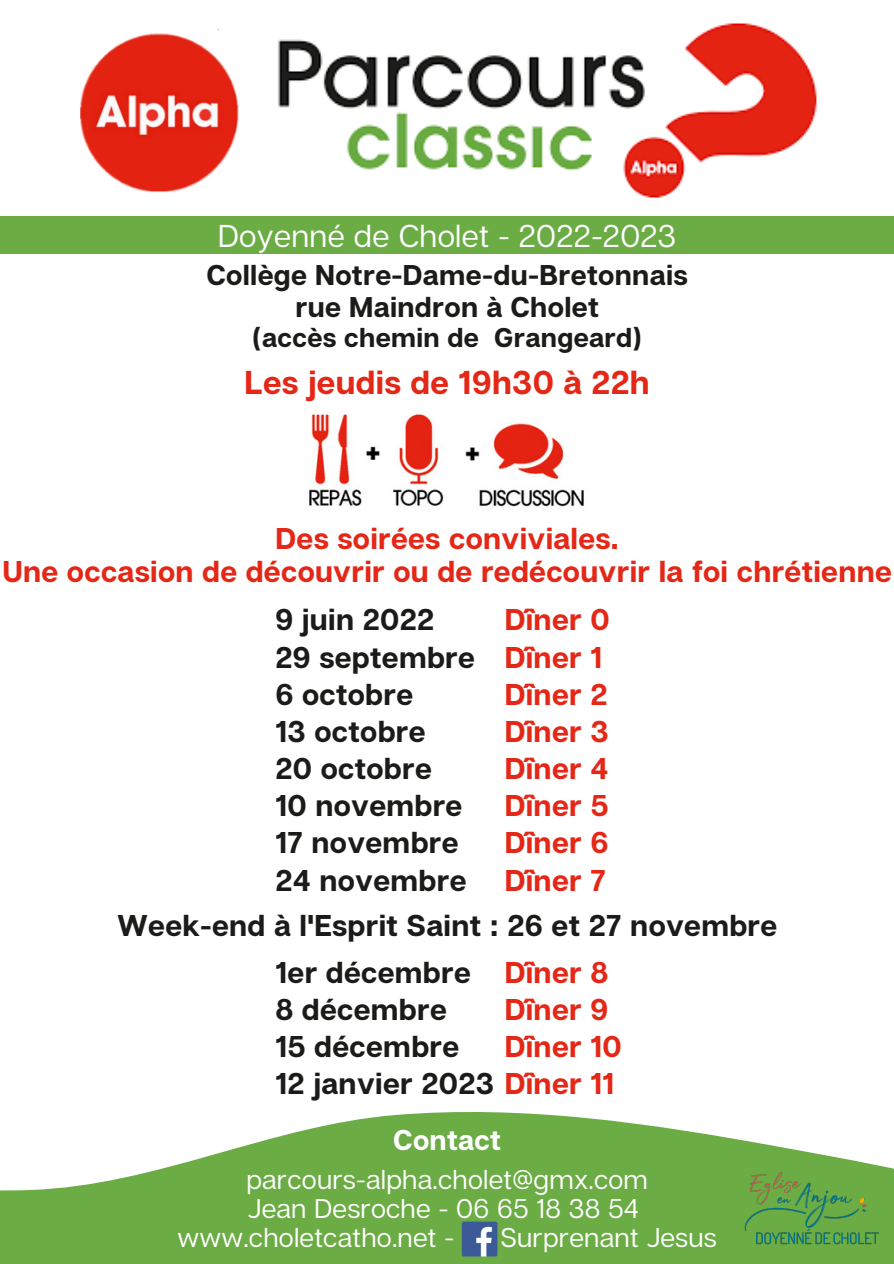
<style>
.page{position:relative;width:894px;height:1264px;background:#fff}
.page>*{position:absolute;margin:0;border:0;box-sizing:border-box;transform-origin:0 0}
.t1{font:700 33px "Articulat CF";letter-spacing:.01em;color:#e42716}
.t2{font:31.5px "Articulat CF";letter-spacing:.01em;color:#fff}
.t3{font:700 30px/37.2px "Articulat CF";letter-spacing:.01em;color:#1b1b1a}
.t4{font:700 30px/37.2px "Articulat CF";letter-spacing:.01em;color:#e42716}
.t5{font:700 28.5px/31.5px "Articulat CF";letter-spacing:.01em;color:#1b1b1a;text-align:center}
.t6{font:700 28.5px "Articulat CF";letter-spacing:.01em;color:#fff}
.t7{font:27px "Articulat CF";letter-spacing:.01em;color:#fff}
.t8{font:700 27px "Articulat CF";letter-spacing:.01em;color:#1b1b1a}
.s1{color:#e42716}
</style>
<div class="page">
<img style="left:278px;top:22px;width:539px;height:176px">
<div style="left:0;top:217px;width:893px;height:37px;background:#6bac45"></div>
<img style="left:309px;top:414px;width:275px;height:93px">
<svg style="left:0;top:1112px;width:893px;height:151px;fill:#6bac45"></svg>
<img style="left:461px;top:1221px;width:36px;height:36px">
<img style="left:727px;top:1158px;width:163px;height:95px">
<img style="left:81px;top:30px;width:158px;height:163px">
<div style="left:219px;top:8px;width:48px;height:49px;background:#fff"></div>
<p class="t2" style="left:218px;top:216px;width:459px">Doyenné de Cholet - 2022-2023</p>
<p class="t5" style="left:206px;top:258px;width:482px">Collège Notre-Dame-du-Bretonnais rue Maindron à Cholet</p>
<p class="t8" style="left:252px;top:320px;width:390px">(accès chemin de Grangeard)</p>
<p class="t1" style="left:244px;top:362px;width:407px">Les jeudis de 19h30 à 22h</p>
<p class="t4" style="left:2px;top:521px;width:890px;line-height:32.7px;text-align:center">Des soirées conviviales.<br>Une occasion de découvrir ou de redécouvrir la foi chrétienne</p>
<p class="t3" style="left:275px;top:600px;width:201px">9 juin 2022<br>29 septembre<br>6 octobre<br>13 octobre<br>20 octobre<br>10 novembre<br>17 novembre<br>24 novembre</p>
<p class="t4" style="left:504px;top:600px;width:106px">Dîner 0<br>Dîner 1<br>Dîner 2<br>Dîner 3<br>Dîner 4<br>Dîner 5<br>Dîner 6<br>Dîner 7</p>
<p class="t3" style="left:117px;top:906px;width:661px">Week-end à l'Esprit Saint : 26 et 27 novembre</p>
<p class="t3" style="left:275px;top:952px;width:340px">1er décembre<br>8 décembre<br>15 décembre<br>12 janvier 2023 <span class="s1">Dîner 11</span></p>
<p class="t4" style="left:504px;top:952px;width:118px">Dîner 8<br>Dîner 9<br>Dîner 10</p>
<p class="t6" style="left:393px;top:1121px;width:109px">Contact</p>
<p class="t7" style="left:246px;top:1162px;width:403px">parcours-alpha.cholet@gmx.com</p>
<p class="t7" style="left:248px;top:1191px;width:392px">Jean Desroche - 06 65 18 38 54</p>
<p class="t7" style="left:177px;top:1220px;width:278px">www.choletcatho.net -</p>
<p class="t7" style="left:500px;top:1220px;width:218px">Surprenant Jesus</p>
</div>
